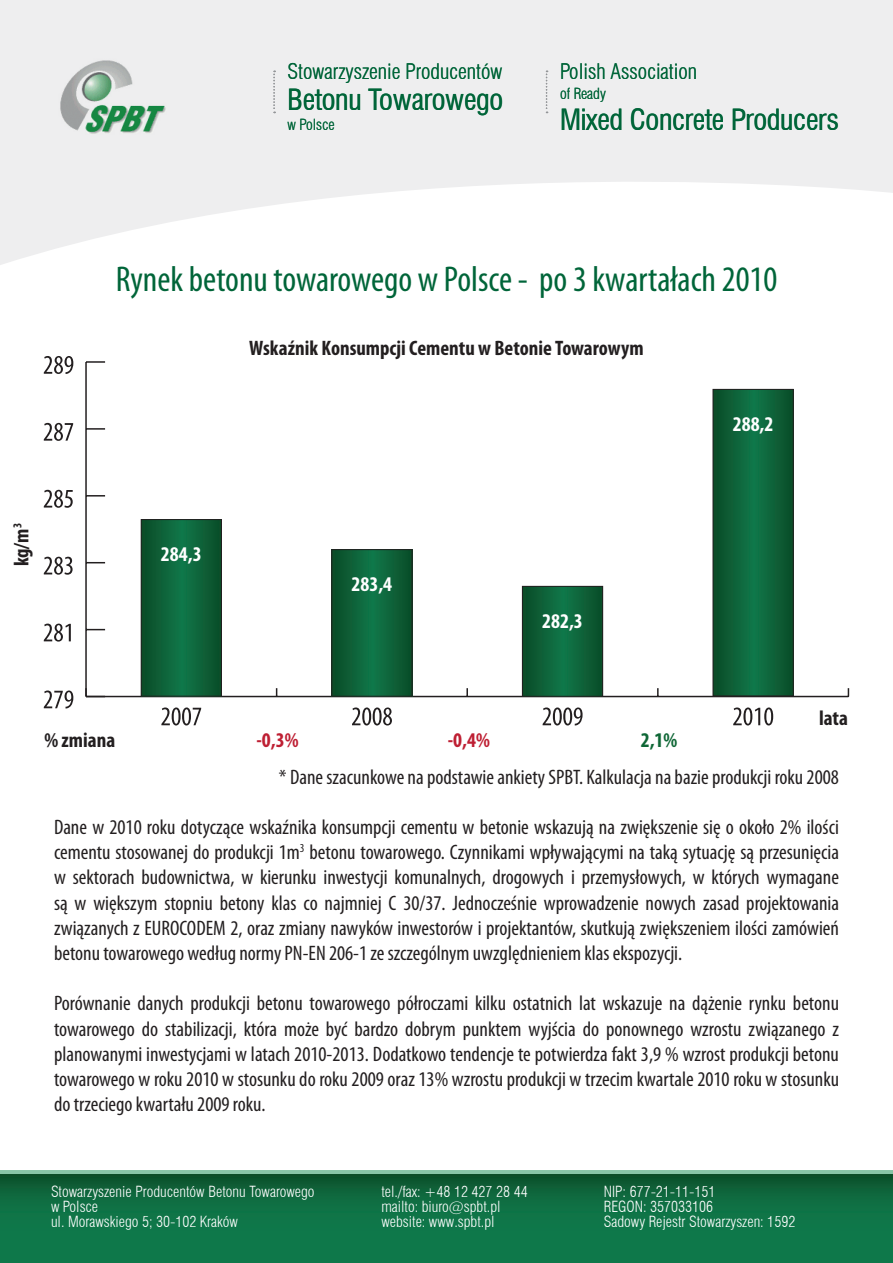
<style>
.page{position:relative;width:893px;height:1263px;background:#fff}
.page>*{position:absolute;margin:0;border:0;box-sizing:border-box;transform-origin:0 0}
.t1{font:condensed 36px "Myriad Pro";color:#006539}
.t2{font:condensed 28.5px "Swiss 721 BT";letter-spacing:-.01em;color:#006539}
.t3{font:condensed 21px/25.2px "Myriad Pro";color:#231f20;text-align:justify}
.t4{font:700 condensed 21px "Myriad Pro";color:#231f20}
.t5{font:300 condensed 21px "Swiss 721 BT";color:#006539}
.t6{font:700 condensed 21px "Myriad Pro";color:#fff}
.t7{font:700 condensed 21px "Myriad Pro";color:#be1f33}
.t8{font:700 condensed 21px "Myriad Pro";color:#0f6736}
.t9{font:300 condensed 15px/15px "Swiss 721 BT";color:#fff}
.t10{font:300 condensed 15px "Swiss 721 BT";color:#006539}
</style>
<div class="page">
<svg style="left:0;top:0;width:893px;height:265px;fill:#eeeeef"></svg>
<img style="left:54px;top:54px;width:117px;height:85px">
<svg style="left:273px;top:71px;width:2px;height:42px"></svg>
<svg style="left:546px;top:71px;width:2px;height:42px"></svg>
<svg style="left:0;top:1170px;width:893px;height:5px;background:#6eac8d"></svg>
<div style="left:0;top:1175px;width:893px;height:88px;background:linear-gradient(to bottom,#0e5e36,#0f8051)"></div>
<hr style="left:86px;top:696px;width:762px;height:1px;background:#231f20">
<svg style="left:466px;top:688px;width:2px;height:8px"></svg>
<svg style="left:657px;top:688px;width:2px;height:8px"></svg>
<svg style="left:44px;top:690px;width:29px;height:18px"></svg>
<svg style="left:44px;top:624px;width:27px;height:18px"></svg>
<svg style="left:44px;top:557px;width:29px;height:18px"></svg>
<svg style="left:44px;top:490px;width:29px;height:18px"></svg>
<svg style="left:44px;top:423px;width:29px;height:18px"></svg>
<svg style="left:44px;top:356px;width:29px;height:18px"></svg>
<hr style="left:85px;top:362px;width:2px;height:334px;background:#231f20">
<svg style="left:85px;top:688px;width:20px;height:9px"></svg>
<svg style="left:87px;top:629px;width:18px;height:1px"></svg>
<svg style="left:87px;top:562px;width:18px;height:1px"></svg>
<svg style="left:87px;top:495px;width:18px;height:1px"></svg>
<svg style="left:87px;top:428px;width:18px;height:2px"></svg>
<svg style="left:86px;top:361px;width:19px;height:2px"></svg>
<svg style="left:143px;top:521px;width:77px;height:173px;background:#0d6239"></svg>
<div style="left:141px;top:519px;width:81px;height:177px;border:1px solid #231f20"></div>
<svg style="left:333px;top:551px;width:77px;height:144px;background:#0d6238"></svg>
<div style="left:331px;top:549px;width:81px;height:148px;border:1px solid #231f20"></div>
<svg style="left:524px;top:588px;width:77px;height:107px;background:#0d6238"></svg>
<div style="left:522px;top:586px;width:81px;height:111px;border:1px solid #231f20"></div>
<svg style="left:715px;top:391px;width:77px;height:303px;background:#0d6239"></svg>
<div style="left:713px;top:389px;width:81px;height:307px;border:1px solid #231f20"></div>
<svg style="left:733px;top:707px;width:40px;height:18px"></svg>
<svg style="left:543px;top:707px;width:40px;height:18px"></svg>
<svg style="left:352px;top:707px;width:40px;height:18px"></svg>
<svg style="left:161px;top:707px;width:40px;height:18px"></svg>
<p class="t5" style="left:288px;top:59px;width:216px">Stowarzyszenie Producentów</p>
<p class="t10" style="left:288px;top:115px;width:49px">w Polsce</p>
<h2 class="t2" style="left:288px;top:82px;width:217px">Betonu Towarowego</h2>
<p class="t5" style="left:560px;top:59px;width:139px">Polish Association</p>
<p class="t10" style="left:560px;top:85px;width:47px">of Ready</p>
<h2 class="t2" style="left:560px;top:102px;width:280px">Mixed Concrete Producers</h2>
<h1 class="t1" style="left:116px;top:257px;width:663px">Rynek betonu towarowego w Polsce - po 3 kwartałach 2010</h1>
<p class="t4" style="left:249px;top:335px;width:396px">Wskaźnik Konsumpcji Cementu w Betonie Towarowym</p>
<p class="t6" style="left:733px;top:411px;width:42px">288,2</p>
<p class="t4" style="left:8px;top:566px;width:45px;rotate:-90deg">kg/m<sup>3</sup></p>
<p class="t6" style="left:161px;top:541px;width:42px">284,3</p>
<p class="t6" style="left:352px;top:571px;width:42px">283,4</p>
<p class="t6" style="left:542px;top:607px;width:42px">282,3</p>
<p class="t4" style="left:44px;top:726px;width:72px">% zmiana</p>
<p class="t7" style="left:256px;top:726px;width:44px">-0,3%</p>
<p class="t7" style="left:448px;top:726px;width:44px">-0,4%</p>
<p class="t8" style="left:641px;top:726px;width:38px">2,1%</p>
<p class="t4" style="left:819px;top:705px;width:30px">lata</p>
<p class="t3" style="left:279px;top:764px;width:561px">* Dane szacunkowe na podstawie ankiety SPBT. Kalkulacja na bazie produkcji roku 2008</p>
<p class="t3" style="left:54px;top:814px;width:787px">Dane w 2010 roku dotyczące wskaźnika konsumpcji cementu w betonie wskazują na zwiększenie się o około 2% ilości cementu stosowanej do produkcji 1m<sup>3</sup> betonu towarowego. Czynnikami wpływającymi na taką sytuację są przesunięcia w sektorach budownictwa, w kierunku inwestycji komunalnych, drogowych i przemysłowych, w których wymagane są w większym stopniu betony klas co najmniej C 30/37. Jednocześnie wprowadzenie nowych zasad projektowania związanych z EUROCODEM 2, oraz zmiany nawyków inwestorów i projektantów, skutkują zwiększeniem ilości zamówień betonu towarowego według normy PN-EN 206-1 ze szczególnym uwzględnieniem klas ekspozycji.</p>
<p class="t3" style="left:54px;top:990px;width:787px">Porównanie danych produkcji betonu towarowego półroczami kilku ostatnich lat wskazuje na dążenie rynku betonu towarowego do stabilizacji, która może być bardzo dobrym punktem wyjścia do ponownego wzrostu związanego z planowanymi inwestycjami w latach 2010-2013. Dodatkowo tendencje te potwierdza fakt 3,9 % wzrost produkcji betonu towarowego w roku 2010 w stosunku do roku 2009 oraz 13% wzrostu produkcji w trzecim kwartale 2010 roku w stosunku do trzeciego kwartału 2009 roku.</p>
<p class="t9" style="left:51px;top:1184px;width:265px">Stowarzyszenie Producentów Betonu Towarowego w Polsce<br>ul. Morawskiego 5; 30-102 Kraków</p>
<p class="t9" style="left:381px;top:1184px;width:148px">tel./fax: +48 12 427 28 44 mailto: biuro@spbt.pl website: www.spbt.pl</p>
<p class="t9" style="left:604px;top:1184px;width:193px">NIP: 677-21-11-151<br>REGON: 357033106<br>Sadowy Rejestr Stowarzyszen: 1592</p>
</div>
